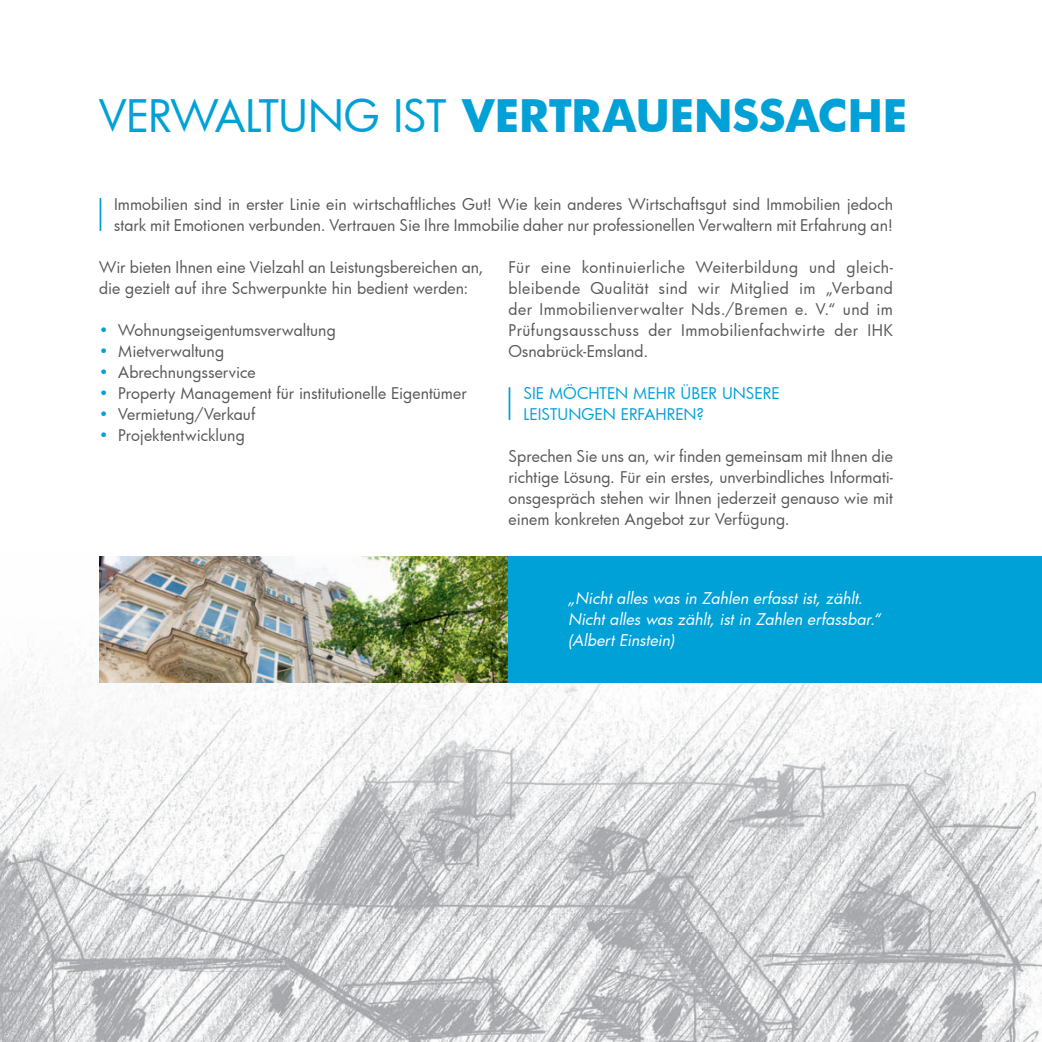
<style>
.page{position:relative;width:1042px;height:1042px;background:#fff}
.page>*{position:absolute;margin:0;border:0;box-sizing:border-box;transform-origin:0 0}
.t1{font:700 43.75px "Futura";color:#00a1d7}
.t2{font:15.75px/21px "Futura";letter-spacing:.005em;color:#57585a}
.t3{font:italic 15.75px/21px "Futura";color:#fff}
.t4{font:15.75px/21px "Futura";color:#00a1d7}
.s1{font-weight:400}
.s2{color:#00a1d7}
</style>
<div class="page">
<img style="left:0;top:653px;width:1042px;height:389px">
<img style="left:99px;top:556px;width:409px;height:126px">
<div style="left:508px;top:556px;width:534px;height:126px;background:#00a1d7"></div>
<hr style="left:100px;top:198px;width:1px;height:33px;background:#00a1d7">
<hr style="left:508px;top:387px;width:2px;height:33px;background:#00a1d7">
<h1 class="t1" style="left:99px;top:85px;width:809px"><span class="s1">VERWALTUNG IST</span> VERTRAUENSSACHE</h1>
<p class="t2" style="left:114px;top:193px;width:780px">Immobilien sind in erster Linie ein wirtschaftliches Gut! Wie kein anderes Wirtschaftsgut sind Immobilien jedoch stark mit Emotionen verbunden. Vertrauen Sie Ihre Immobilie daher nur professionellen Verwaltern mit Erfahrung an!</p>
<p class="t2" style="left:99px;top:256px;width:386px">Wir bieten Ihnen eine Vielzahl an Leistungsbereichen an, die gezielt auf ihre Schwerpunkte hin bedient werden:</p>
<p class="t2" style="left:99px;top:319px;width:238px"><span class="s2">•</span> Wohnungseigentumsverwaltung</p>
<p class="t2" style="left:99px;top:340px;width:126px"><span class="s2">•</span> Mietverwaltung</p>
<p class="t2" style="left:99px;top:361px;width:158px"><span class="s2">•</span> Abrechnungsservice</p>
<p class="t2" style="left:99px;top:382px;width:369px"><span class="s2">•</span> Property Management für institutionelle Eigentümer</p>
<p class="t2" style="left:99px;top:403px;width:158px"><span class="s2">•</span> Vermietung/Verkauf</p>
<p class="t2" style="left:99px;top:424px;width:147px"><span class="s2">•</span> Projektentwicklung</p>
<p class="t2" style="left:508px;top:256px;width:386px;text-align:justify">Für eine kontinuierliche Weiterbildung und gleich&shy;bleibende Qualität sind wir Mitglied im „Verband der Immobilienverwalter Nds./Bremen e. V.“ und im Prüfungsausschuss der Immobilienfachwirte der IHK Osnabrück-Emsland.</p>
<p class="t4" style="left:523px;top:382px;width:258px">SIE MÖCHTEN MEHR ÜBER UNSERE<br>LEISTUNGEN ERFAHREN?</p>
<p class="t2" style="left:508px;top:445px;width:386px;text-align:justify">Sprechen Sie uns an, wir finden gemeinsam mit Ihnen die richtige Lösung. Für ein erstes, unverbindliches Informati&shy;onsgespräch stehen wir Ihnen jederzeit genauso wie mit einem konkreten Angebot zur Verfügung.</p>
<p class="t3" style="left:568px;top:587px;width:314px">„Nicht alles was in Zahlen erfasst ist, zählt.<br>Nicht alles was zählt, ist in Zahlen erfassbar.“ (Albert Einstein)</p>
</div>
